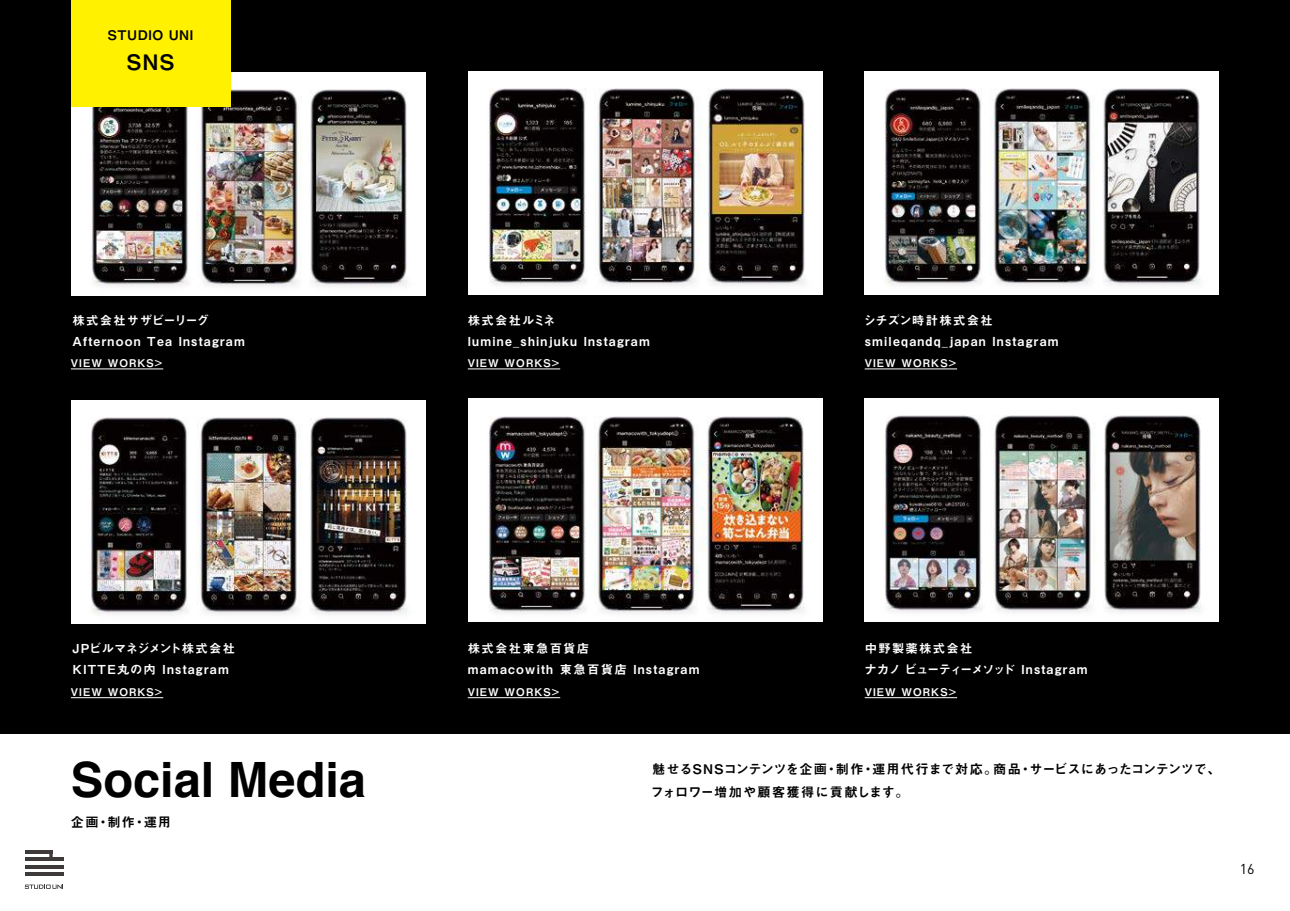
<style>
.page{position:relative;width:1290px;height:911px;background:#fff}
.page>*{position:absolute;margin:0;border:0;box-sizing:border-box;transform-origin:0 0}
.t1{font:700 48.75px "Helvetica";color:#000}
.t2{font:21.25px "Midashi Go Pro MB31";color:#000}
.t3{font:14.12px "DIN Pro";color:#000}
.t4{font:13.25px/23.2px "Midashi Go Pro MB31";letter-spacing:.005em;color:#000}
.t5{font:13.25px "Midashi Go Pro MB31";letter-spacing:.04em;color:#000}
.t6{font:12.38px/21.8px "Midashi Go Pro MB31";letter-spacing:.1em;color:#fff}
.t7{font:12.38px/21.8px "Midashi Go Pro MB31";letter-spacing:.05em;color:#fff}
.t8{font:10.62px "Midashi Go Pro MB31";letter-spacing:.1em;color:#fff}
</style>
<div class="page">
<svg style="left:25px;top:884px;width:38px;height:4px"></svg>
<hr style="left:25px;top:850px;width:28px;height:3px;background:#3e3a39">
<hr style="left:25px;top:858px;width:38px;height:3px;background:#3e3a39">
<hr style="left:25px;top:865px;width:38px;height:3px;background:#3e3a39">
<hr style="left:25px;top:872px;width:38px;height:3px;background:#3e3a39">
<svg style="left:49px;top:853px;width:4px;height:5px"></svg>
<div style="left:0;top:0;width:1290px;height:733px;background:#000"></div>
<div style="left:71px;top:73px;width:354px;height:223px;background:#fff"></div>
<img style="left:77px;top:74px;width:330px;height:212px">
<div style="left:71px;top:400px;width:354px;height:224px;background:#fff"></div>
<img style="left:91px;top:417px;width:316px;height:197px">
<div style="left:865px;top:71px;width:354px;height:223px;background:#fff"></div>
<img style="left:885px;top:88px;width:315px;height:197px">
<div style="left:865px;top:399px;width:354px;height:223px;background:#fff"></div>
<img style="left:885px;top:415px;width:316px;height:197px">
<div style="left:468px;top:71px;width:354px;height:223px;background:#fff"></div>
<img style="left:489px;top:88px;width:316px;height:197px">
<div style="left:468px;top:399px;width:354px;height:223px;background:#fff"></div>
<img style="left:489px;top:416px;width:315px;height:197px">
<div style="left:71px;top:0;width:159px;height:106px;background:#fff100"></div>
<hr style="left:71px;top:369px;width:92px;height:1px;background:#fff">
<hr style="left:71px;top:697px;width:92px;height:1px;background:#fff">
<hr style="left:865px;top:369px;width:92px;height:1px;background:#fff">
<hr style="left:865px;top:697px;width:92px;height:1px;background:#fff">
<hr style="left:468px;top:369px;width:92px;height:1px;background:#fff">
<hr style="left:468px;top:697px;width:92px;height:1px;background:#fff">
<p class="t5" style="left:108px;top:24px;width:87px">STUDIO UNI</p>
<h2 class="t2" style="left:127px;top:45px;width:49px">SNS</h2>
<p class="t6" style="left:73px;top:307px;width:174px">株式会社サザビーリーグ<br>Afternoon Tea Instagram</p>
<p class="t8" style="left:71px;top:355px;width:93px">VIEW WORKS&gt;</p>
<p class="t6" style="left:468px;top:307px;width:184px">株式会社ルミネlumine_shinjuku Instagram</p>
<p class="t8" style="left:468px;top:355px;width:93px">VIEW WORKS&gt;</p>
<p class="t6" style="left:864px;top:307px;width:196px">シチズン時計株式会社smileqandq_japan Instagram</p>
<p class="t8" style="left:865px;top:355px;width:93px">VIEW WORKS&gt;</p>
<p class="t7" style="left:71px;top:635px;width:165px">JPビルマネジメント株式会社<br>ＫＩＴＴＥ丸の内 Instagram</p>
<p class="t6" style="left:468px;top:635px;width:233px">株式会社東急百貨店<br>mamacowith 東急百貨店 Instagram</p>
<p class="t6" style="left:864px;top:635px;width:225px">中野製薬株式会社<br>ナカノ ビューティーメソッド Instagram</p>
<p class="t8" style="left:71px;top:683px;width:93px">VIEW WORKS&gt;</p>
<p class="t8" style="left:468px;top:683px;width:93px">VIEW WORKS&gt;</p>
<p class="t8" style="left:865px;top:683px;width:93px">VIEW WORKS&gt;</p>
<h1 class="t1" style="left:71px;top:740px;width:297px">Social Media</h1>
<p class="t4" style="left:71px;top:808px;width:102px">企画・制作・運用</p>
<p class="t4" style="left:651px;top:755px;width:571px">魅せるSNSコンテンツを企画・制作・運用代行まで対応。商品・サービスにあったコンテンツで、フォロワー増加や顧客獲得に貢献します。</p>
<p class="t3" style="left:1240px;top:857px;width:16px">16</p>
</div>
